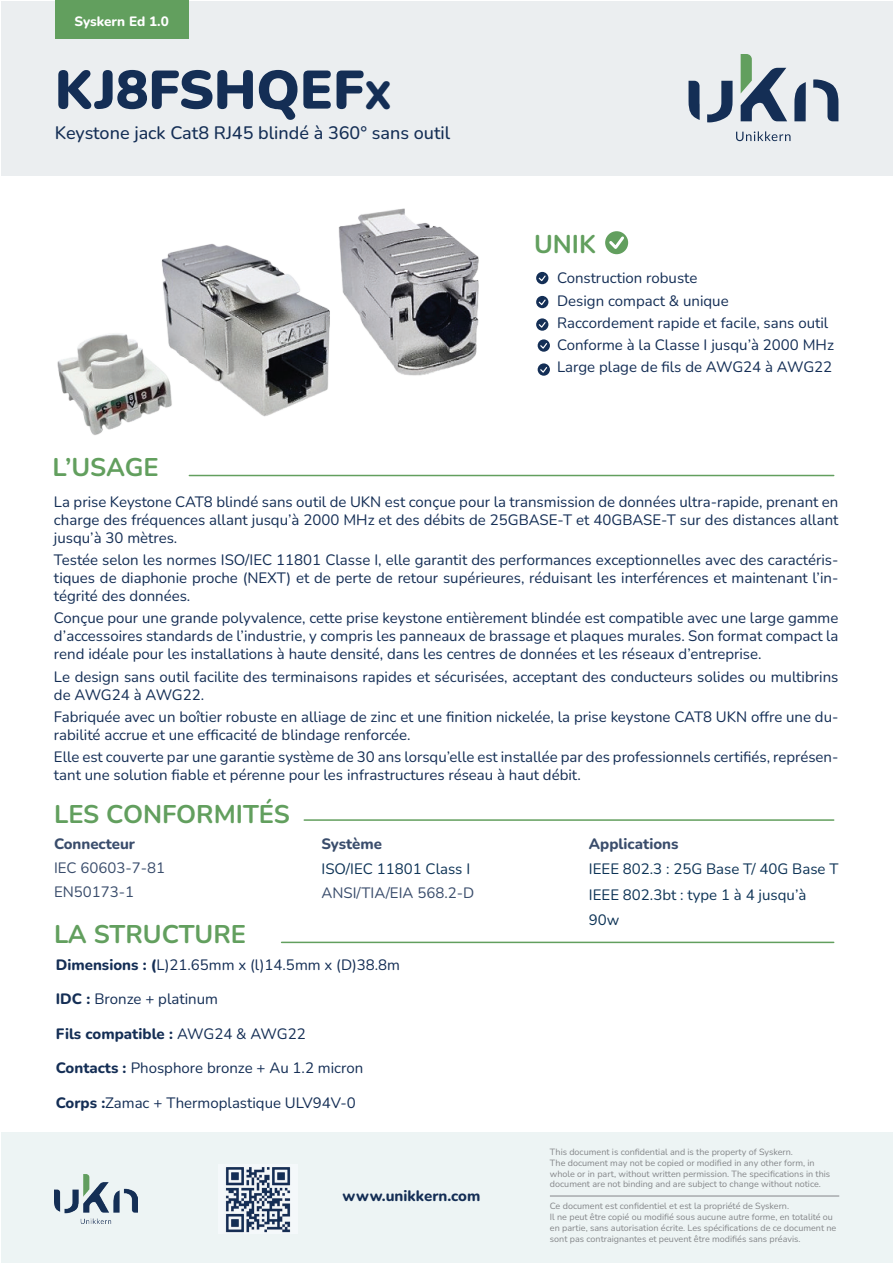
<style>
.page{position:relative;width:893px;height:1263px;background:#fff}
.page>*{position:absolute;margin:0;border:0;box-sizing:border-box;transform-origin:0 0}
.t1{font:900 54px "Nunito";color:#142e55}
.t2{font:700 25.5px "Nunito";color:#629f5e}
.t3{font:500 18px "Nunito";color:#142e55}
.t4{font:15px/18px "Nunito";color:#142e55}
.t5{font:15px/25.5px "Nunito";color:#0d3356}
.t6{font:800 15px "Nunito";color:#142e55}
.t7{font:15px/24px "Nunito";color:#3a4d6c}
.t8{font:800 15px "Nunito";color:#3a4d6c}
.t9{font:800 13.5px "Nunito";color:#fff}
.t10{font:9px/10.8px "Nunito";color:#848689}
.s1{font-size:39px}
.s2{font-weight:800}
.s3{font-weight:400}
</style>
<div class="page">
<div style="left:1px;top:1px;width:892px;height:175px;background:#ebeef0"></div>
<div style="left:55px;top:0;width:134px;height:39px;background:#629f5e"></div>
<svg style="left:688px;top:81px;width:12px;height:39px"></svg>
<svg style="left:707px;top:81px;width:25px;height:41px"></svg>
<svg style="left:794px;top:82px;width:12px;height:39px"></svg>
<svg style="left:813px;top:79px;width:25px;height:42px"></svg>
<svg style="left:741px;top:54px;width:46px;height:67px"></svg>
<svg style="left:736px;top:131px;width:54px;height:10px"></svg>
<div style="left:1px;top:1132px;width:892px;height:131px;background:#edf4f4"></div>
<img style="left:226px;top:1167px;width:64px;height:66px">
<hr style="left:550px;top:1195px;width:289px;height:1px;background:#848689">
<img style="left:54px;top:1175px;width:84px;height:48px">
<img style="left:57px;top:208px;width:422px;height:227px">
<div style="left:605px;top:231px;width:23px;height:23px;background:#629f5e;border-radius:50%"></div>
<svg style="left:606px;top:234px;width:21px;height:18px"></svg>
<hr style="left:189px;top:475px;width:645px;height:1px;background:#629f5e">
<hr style="left:304px;top:819px;width:530px;height:2px;background:#629f5e">
<hr style="left:282px;top:942px;width:552px;height:1px;background:#629f5e">
<svg style="left:536px;top:296px;width:12px;height:12px"></svg>
<svg style="left:538px;top:298px;width:9px;height:8px"></svg>
<svg style="left:536px;top:272px;width:12px;height:12px"></svg>
<svg style="left:538px;top:274px;width:9px;height:8px"></svg>
<svg style="left:536px;top:318px;width:12px;height:13px"></svg>
<svg style="left:538px;top:321px;width:9px;height:8px"></svg>
<svg style="left:538px;top:339px;width:12px;height:13px"></svg>
<svg style="left:539px;top:342px;width:9px;height:8px"></svg>
<svg style="left:538px;top:363px;width:12px;height:13px"></svg>
<svg style="left:539px;top:366px;width:9px;height:8px"></svg>
<p class="t9" style="left:75px;top:12px;width:96px">Syskern Ed 1.0</p>
<h1 class="t1" style="left:55px;top:51px;width:338px">KJ8FSHQEF<span class="s1">X</span></h1>
<p class="t3" style="left:55px;top:120px;width:397px">Keystone jack Cat8 RJ45 blindé à 360° sans outil</p>
<h2 class="t2" style="left:52px;top:449px;width:108px">L’USAGE</h2>
<h2 class="t2" style="left:534px;top:226px;width:64px">UNIK</h2>
<p class="t4" style="left:557px;top:267px;width:278px;line-height:22.2px">Construction robuste<br>Design compact &amp; unique<br>Raccordement rapide et facile, sans outil<br>Conforme à la Classe I jusqu’à 2000 MHz<br>Large plage de fils de AWG24 à AWG22</p>
<p class="t4" style="left:54px;top:492px;width:786px;text-align:justify">La prise Keystone CAT8 blindé sans outil de UKN est conçue pour la transmission de données ultra-rapide, prenant en charge des fréquences allant jusqu’à 2000 MHz et des débits de 25GBASE-T et 40GBASE-T sur des distances allant jusqu’à 30 mètres.</p>
<p class="t4" style="left:54px;top:550px;width:786px;text-align:justify">Testée selon les normes ISO/IEC 11801 Classe I, elle garantit des performances exceptionnelles avec des caractéris&shy;tiques de diaphonie proche (NEXT) et de perte de retour supérieures, réduisant les interférences et maintenant l’in&shy;tégrité des données.</p>
<p class="t4" style="left:54px;top:608px;width:786px;text-align:justify">Conçue pour une grande polyvalence, cette prise keystone entièrement blindée est compatible avec une large gamme d’accessoires standards de l’industrie, y compris les panneaux de brassage et plaques murales. Son format compact la rend idéale pour les installations à haute densité, dans les centres de données et les réseaux d’entreprise.</p>
<p class="t4" style="left:54px;top:667px;width:786px">Le design sans outil facilite des terminaisons rapides et sécurisées, acceptant des conducteurs solides ou multibrins de AWG24 à AWG22.</p>
<p class="t4" style="left:54px;top:707px;width:786px">Fabriquée avec un boîtier robuste en alliage de zinc et une finition nickelée, la prise keystone CAT8 UKN offre une du&shy;rabilité accrue et une efficacité de blindage renforcée.</p>
<p class="t4" style="left:54px;top:747px;width:786px">Elle est couverte par une garantie système de 30 ans lorsqu’elle est installée par des professionnels certifiés, représen&shy;tant une solution fiable et pérenne pour les infrastructures réseau à haut débit.</p>
<h2 class="t2" style="left:54px;top:796px;width:237px">LES CONFORMITÉS</h2>
<p class="t8" style="left:54px;top:833px;width:83px">Connecteur</p>
<p class="t7" style="left:54px;top:855px;width:113px">IEC 60603-7-81<br>EN50173-1</p>
<h2 class="t2" style="left:54px;top:916px;width:194px">LA STRUCTURE</h2>
<p class="t8" style="left:321px;top:833px;width:62px">Système</p>
<p class="t5" style="left:321px;top:856px;width:150px">ISO/IEC 11801 Class I</p>
<p class="t7" style="left:321px;top:880px;width:154px">ANSI/TIA/EIA 568.2-D</p>
<p class="t4" style="left:56px;top:955px;width:346px"><span class="s2">Dimensions : (</span>L)21.65mm x (l)14.5mm x (D)38.8m</p>
<p class="t4" style="left:56px;top:989px;width:164px"><span class="s2">IDC :</span> Bronze + platinum</p>
<p class="t6" style="left:56px;top:1022px;width:251px">Fils compatible : <span class="s3">AWG24 &amp; AWG22</span></p>
<p class="t4" style="left:56px;top:1058px;width:309px"><span class="s2">Contacts :</span> Phosphore bronze + Au 1.2 micron</p>
<p class="t4" style="left:56px;top:1093px;width:301px"><span class="s2">Corps :</span>Zamac + Thermoplastique ULV94V-0</p>
<p class="t6" style="left:343px;top:1185px;width:139px">www.unikkern.com</p>
<p class="t8" style="left:589px;top:833px;width:91px">Applications</p>
<p class="t5" style="left:589px;top:856px;width:251px">IEEE 802.3 : 25G Base T/ 40G Base T<br>IEEE 802.3bt : type 1 à 4 jusqu’à<br>90w</p>
<p class="t10" style="left:550px;top:1146px;width:282px">This document is confidential and is the property of Syskern.<br>The document may not be copied or modified in any other form, in whole or in part, without written permission. The specifications in this document are not binding and are subject to change without notice.</p>
<p class="t10" style="left:550px;top:1200px;width:288px">Ce document est confidentiel et est la propriété de Syskern.<br>Il ne peut être copié ou modifié sous aucune autre forme, en totalité ou en partie, sans autorisation écrite. Les spécifications de ce document ne sont pas contraignantes et peuvent être modifiés sans préavis.</p>
</div>
